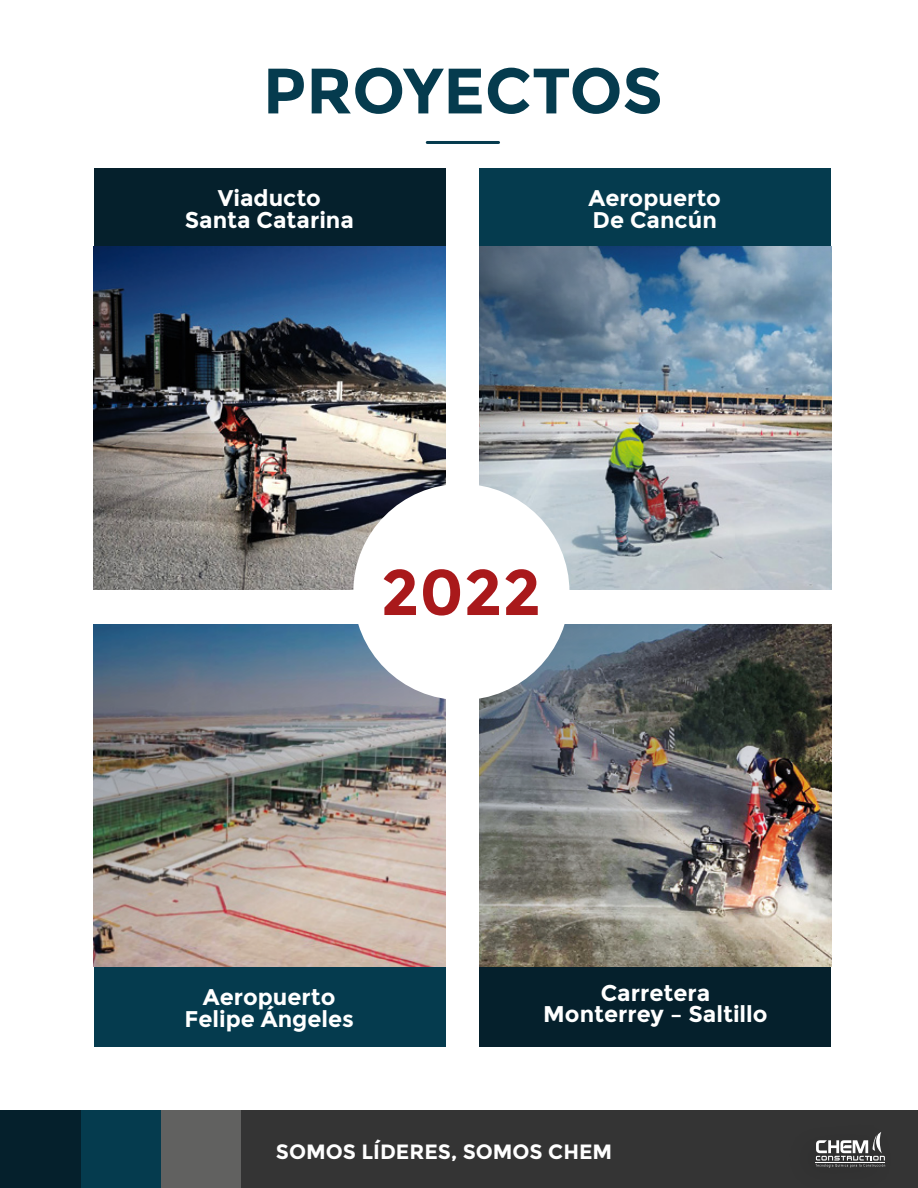
<style>
.page{position:relative;width:918px;height:1188px;background:#fff}
.page>*{position:absolute;margin:0;border:0;box-sizing:border-box;transform-origin:0 0}
.t1{font:700 64.05px "Montserrat";letter-spacing:-.005em;color:#053b4e}
.t2{font:700 64.05px "Montserrat";color:#a9191b}
.t3{font:700 22.65px/21.3px "Montserrat";color:#fff;text-align:center}
.t4{font:700 20.7px "Montserrat";color:#fff}
</style>
<div class="page">
<div style="left:94px;top:168px;width:352px;height:79px;background:#05202c"></div>
<div style="left:480px;top:168px;width:351px;height:79px;background:#053b4e"></div>
<div style="left:94px;top:967px;width:352px;height:79px;background:#053b4e"></div>
<div style="left:480px;top:967px;width:351px;height:79px;background:#05202c"></div>
<hr style="left:427px;top:141px;width:72px;height:3px;background:#053b4e">
<img style="left:480px;top:625px;width:351px;height:342px">
<img style="left:94px;top:247px;width:352px;height:342px">
<img style="left:94px;top:625px;width:352px;height:342px">
<img style="left:480px;top:247px;width:351px;height:342px">
<div style="left:353px;top:484px;width:216px;height:216px;background:#fff;border-radius:50%"></div>
<div style="left:0;top:1110px;width:81px;height:78px;background:#05202c"></div>
<div style="left:81px;top:1110px;width:80px;height:78px;background:#053b4e"></div>
<div style="left:161px;top:1110px;width:80px;height:78px;background:#616160"></div>
<div style="left:241px;top:1110px;width:677px;height:78px;background:#343434"></div>
<svg style="left:816px;top:1132px;width:69px;height:36px"></svg>
<h1 class="t1" style="left:263px;top:53px;width:402px">PROYECTOS</h1>
<p class="t3" style="left:185px;top:188px;width:171px">Viaducto<br>Santa Catarina</p>
<p class="t3" style="left:588px;top:188px;width:134px;text-align:left">Aeropuerto<br>De Cancún</p>
<h1 class="t2" style="left:381px;top:554px;width:162px">2022</h1>
<p class="t3" style="left:184px;top:987px;width:171px">Aeropuerto<br>Felipe Ángeles</p>
<p class="t3" style="left:543px;top:983px;width:226px">Carretera<br>Monterrey – Saltillo</p>
<p class="t4" style="left:276px;top:1140px;width:338px">SOMOS LÍDERES, SOMOS CHEM</p>
</div>
